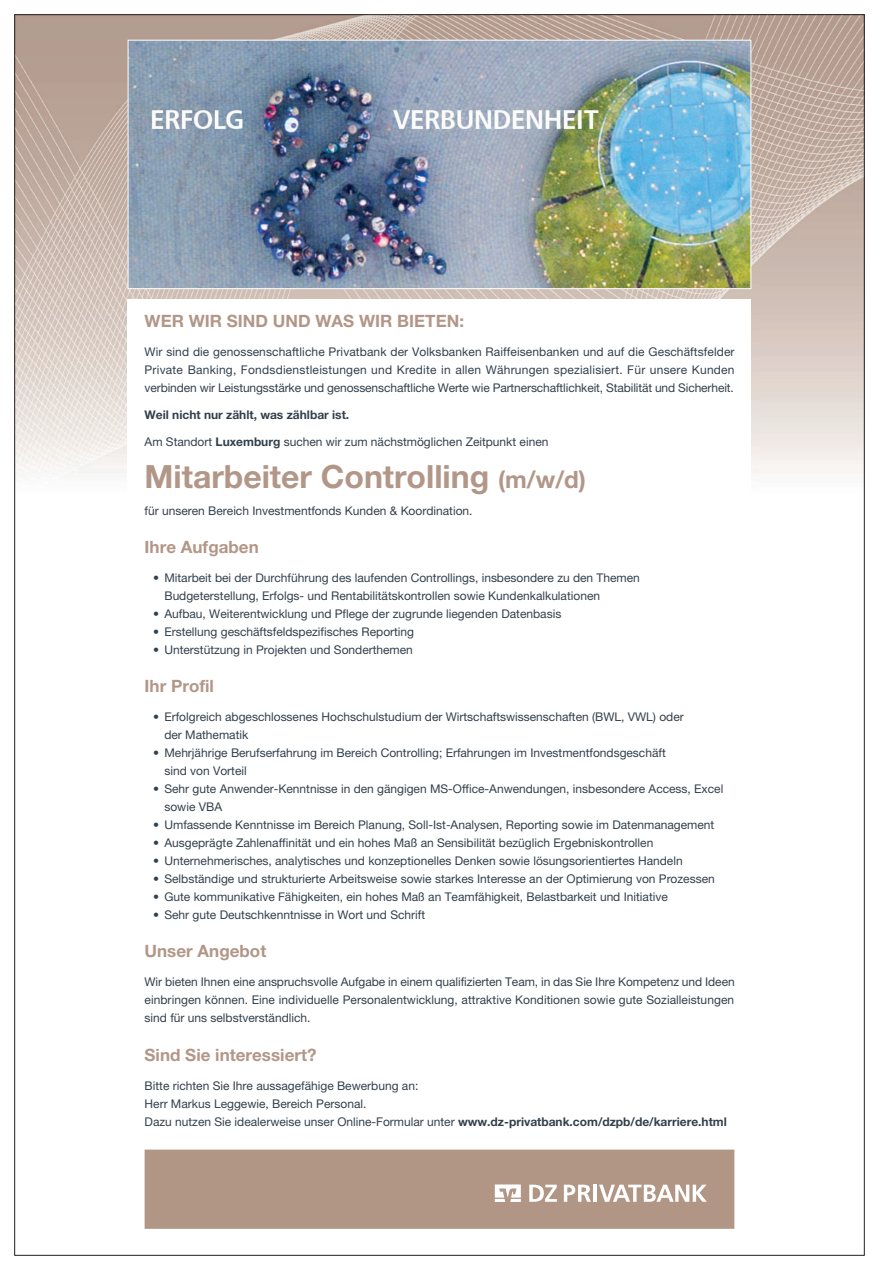
<style>
.page{position:relative;width:879px;height:1270px;background:#fff}
.page>*{position:absolute;margin:0;border:0;box-sizing:border-box;transform-origin:0 0}
.t1{font:700 32px "Helvetica Neue";color:#b29788}
.t2{font:700 17px "Helvetica Neue";color:#b29788}
.t3{font:12px/18px "Helvetica Neue";color:#33404c}
.t4{font:700 12px "Helvetica Neue";color:#33404c}
.s1{font-weight:700}
.s2{font-size:24px}
</style>
<div class="page">
<img style="left:16px;top:16px;width:847px;height:458px">
<div style="left:128px;top:299px;width:623px;height:224px;background:#fff"></div>
<div style="left:145px;top:1150px;width:589px;height:79px;background:#b29685"></div>
<svg style="left:529px;top:1185px;width:28px;height:17px"></svg>
<svg style="left:564px;top:1184px;width:27px;height:18px"></svg>
<hr style="left:593px;top:1185px;width:4px;height:17px;background:#fff">
<svg style="left:599px;top:1185px;width:108px;height:17px"></svg>
<svg style="left:495px;top:1184px;width:26px;height:18px"></svg>
<img style="left:130px;top:42px;width:619px;height:245px">
<div style="left:128px;top:40px;width:623px;height:249px;border:1px solid #fff"></div>
<h2 class="t2" style="left:145px;top:311px;width:321px">WER WIR SIND UND WAS WIR BIETEN:</h2>
<p class="t3" style="left:145px;top:343px;width:591px;text-align:justify">Wir sind die genossenschaftliche Privatbank der Volksbanken Raiffeisenbanken und auf die Geschäftsfelder Private Banking, Fondsdienstleistungen und Kredite in allen Währungen spezialisiert. Für unsere Kunden verbinden wir Leistungsstärke und genossenschaftliche Werte wie Partnerschaftlichkeit, Stabilität und Sicherheit.</p>
<p class="t4" style="left:145px;top:408px;width:206px">Weil nicht nur zählt, was zählbar ist.</p>
<p class="t3" style="left:145px;top:433px;width:405px">Am Standort <span class="s1">Luxemburg</span> suchen wir zum nächstmöglichen Zeitpunkt einen</p>
<h1 class="t1" style="left:145px;top:457px;width:443px">Mitarbeiter Controlling <span class="s2">(m/w/d)</span></h1>
<p class="t3" style="left:145px;top:501px;width:329px">für unseren Bereich Investmentfonds Kunden &amp; Koordination.</p>
<h2 class="t2" style="left:145px;top:536px;width:116px">Ihre Aufgaben</h2>
<p class="t3" style="left:164px;top:569px;width:477px;text-indent:-11px">• Mitarbeit bei der Durchführung des laufenden Controllings, insbesondere zu den Themen<br>Budgeterstellung, Erfolgs- und Rentabilitätskontrollen sowie Kundenkalkulationen</p>
<p class="t3" style="left:153px;top:605px;width:410px">• Aufbau, Weiterentwicklung und Pflege der zugrunde liegenden Datenbasis</p>
<p class="t3" style="left:153px;top:623px;width:263px">• Erstellung geschäftsfeldspezifisches Reporting</p>
<p class="t3" style="left:153px;top:641px;width:261px">• Unterstützung in Projekten und Sonderthemen</p>
<h2 class="t2" style="left:145px;top:676px;width:71px">Ihr Profil</h2>
<p class="t3" style="left:164px;top:708px;width:521px;text-indent:-11px">• Erfolgreich abgeschlossenes Hochschulstudium der Wirtschaftswissenschaften (BWL, VWL) oder der Mathematik</p>
<p class="t3" style="left:164px;top:744px;width:503px;text-indent:-11px">• Mehrjährige Berufserfahrung im Bereich Controlling; Erfahrungen im Investmentfondsgeschäft sind von Vorteil</p>
<p class="t3" style="left:164px;top:780px;width:560px;text-indent:-11px">• Sehr gute Anwender-Kenntnisse in den gängigen MS-Office-Anwendungen, insbesondere Access, Excel sowie VBA</p>
<p class="t3" style="left:153px;top:816px;width:562px">• Umfassende Kenntnisse im Bereich Planung, Soll-Ist-Analysen, Reporting sowie im Datenmanagement</p>
<p class="t3" style="left:153px;top:834px;width:502px">• Ausgeprägte Zahlenaffinität und ein hohes Maß an Sensibilität bezüglich Ergebniskontrollen</p>
<p class="t3" style="left:153px;top:852px;width:531px">• Unternehmerisches, analytisches und konzeptionelles Denken sowie lösungsorientiertes Handeln</p>
<p class="t3" style="left:153px;top:870px;width:563px">• Selbständige und strukturierte Arbeitsweise sowie starkes Interesse an der Optimierung von Prozessen</p>
<p class="t3" style="left:153px;top:888px;width:516px">• Gute kommunikative Fähigkeiten, ein hohes Maß an Teamfähigkeit, Belastbarkeit und Initiative</p>
<p class="t3" style="left:153px;top:906px;width:273px">• Sehr gute Deutschkenntnisse in Wort und Schrift</p>
<h2 class="t2" style="left:145px;top:941px;width:123px">Unser Angebot</h2>
<p class="t3" style="left:145px;top:973px;width:591px;text-align:justify">Wir bieten Ihnen eine anspruchsvolle Aufgabe in einem qualifizierten Team, in das Sie Ihre Kompetenz und Ideen einbringen können. Eine individuelle Personalentwicklung, attraktive Konditionen sowie gute Sozialleistungen sind für uns selbstverständlich.</p>
<h2 class="t2" style="left:145px;top:1044px;width:173px">Sind Sie interessiert?</h2>
<p class="t3" style="left:145px;top:1076px;width:584px">Bitte richten Sie Ihre aussagefähige Bewerbung an:<br>Herr Markus Leggewie, Bereich Personal.<br>Dazu nutzen Sie idealerweise unser Online-Formular unter <span class="s1">www.dz-privatbank.com/dzpb/de/karriere.html</span></p>
</div>
